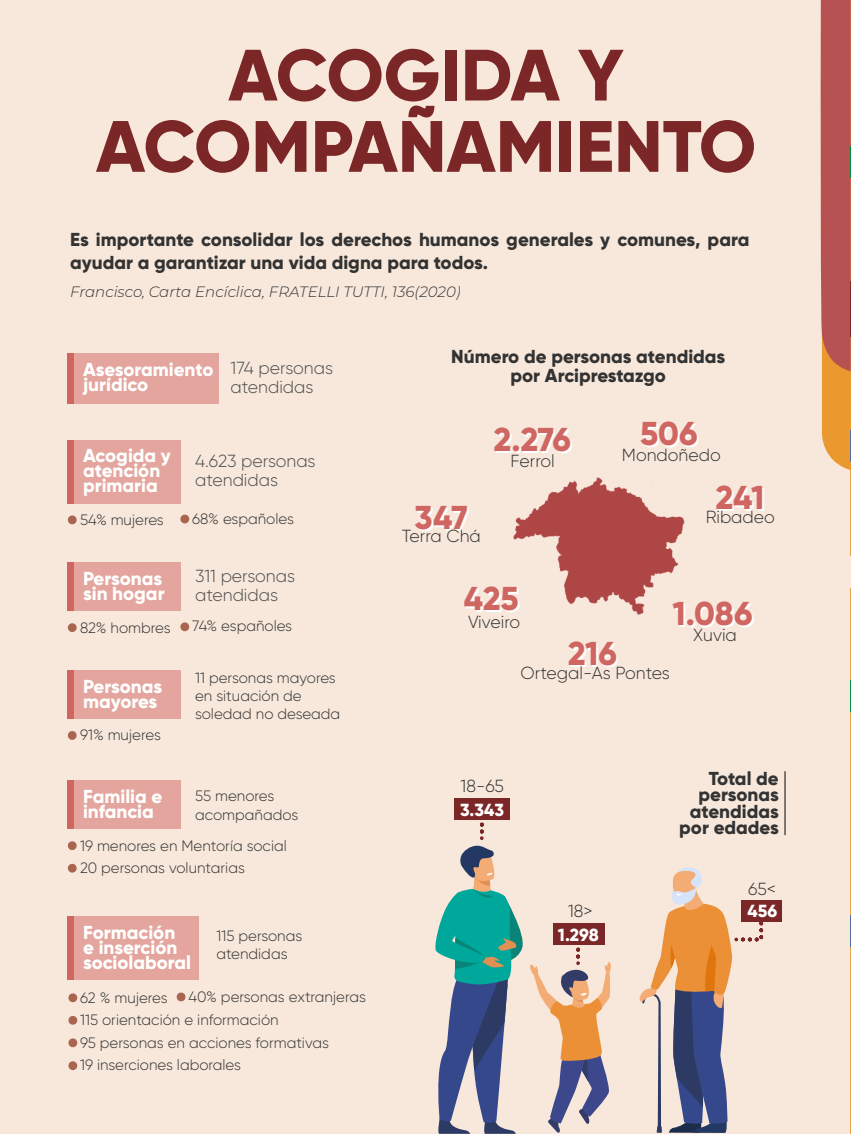
<style>
.page{position:relative;width:851px;height:1134px;background:#fff}
.page>*{position:absolute;margin:0;border:0;box-sizing:border-box;transform-origin:0 0}
.t1{font:800 72.5px/71.2px "Gilroy";color:#7c2727;text-align:center}
.t2{font:800 33px "Gilroy";letter-spacing:-.01em;color:#cf6662}
.t3{font:800 18.75px/16.2px "Gilroy";color:#333;text-align:center}
.t4{font:800 18.75px/15px "Gilroy";color:#fff}
.t5{font:300 17.5px "Gilroy";color:#333}
.t6{font:300 17.5px/18.8px "Gilroy";color:#4d4d4d}
.t7{font:800 17.5px "Gilroy";color:#fff}
.t8{font:300 15px/18px "Gilroy";color:#333}
.t9{font:italic 300 15px "Montserrat";color:#333}
</style>
<div class="page">
<div style="left:0;top:0;width:850px;height:1134px;background:#f8e8db"></div>
<hr style="left:850px;top:0;width:1px;height:1134px;background:#eaa34e">
<svg style="left:820px;top:0;width:30px;height:470px;background:#c66f59"></svg>
<hr style="left:850px;top:281px;width:1px;height:55px;background:#7c2727">
<hr style="left:850px;top:146px;width:1px;height:32px;background:#009045">
<hr style="left:850px;top:916px;width:1px;height:31px;background:#566ca8">
<hr style="left:850px;top:680px;width:1px;height:32px;background:#009045">
<div style="left:741px;top:900px;width:40px;height:21px;background:#7c2727"></div>
<div style="left:454px;top:799px;width:55px;height:21px;background:#7c2727"></div>
<div style="left:74px;top:354px;width:145px;height:50px;background:#e3a59d"></div>
<div style="left:68px;top:354px;width:6px;height:50px;background:#cf6662"></div>
<div style="left:74px;top:440px;width:106px;height:63px;background:#e3a59d"></div>
<div style="left:68px;top:440px;width:6px;height:63px;background:#cf6662"></div>
<svg style="left:67px;top:515px;width:10px;height:10px"></svg>
<div style="left:180px;top:515px;width:9px;height:8px;background:#aa6550;border-radius:50%"></div>
<div style="left:74px;top:562px;width:106px;height:49px;background:#e3a59d"></div>
<div style="left:68px;top:562px;width:6px;height:49px;background:#cf6662"></div>
<svg style="left:67px;top:623px;width:10px;height:9px"></svg>
<div style="left:180px;top:622px;width:9px;height:9px;background:#aa6550;border-radius:50%"></div>
<div style="left:74px;top:670px;width:106px;height:49px;background:#e3a59d"></div>
<div style="left:68px;top:670px;width:6px;height:49px;background:#cf6662"></div>
<svg style="left:67px;top:731px;width:10px;height:9px"></svg>
<svg style="left:68px;top:993px;width:10px;height:10px"></svg>
<svg style="left:176px;top:992px;width:10px;height:10px"></svg>
<div style="left:74px;top:916px;width:125px;height:64px;background:#e3a59d"></div>
<div style="left:68px;top:916px;width:6px;height:64px;background:#cf6662"></div>
<svg style="left:68px;top:1016px;width:10px;height:9px"></svg>
<div style="left:68px;top:1061px;width:9px;height:9px;background:#aa6550;border-radius:50%"></div>
<svg style="left:68px;top:1038px;width:10px;height:10px"></svg>
<hr style="left:784px;top:771px;width:1px;height:64px;background:#333">
<svg style="left:435px;top:822px;width:175px;height:312px"></svg>
<svg style="left:639px;top:867px;width:125px;height:266px"></svg>
<hr style="left:850px;top:430px;width:1px;height:32px;background:#566ca8">
<img style="left:513px;top:478px;width:172px;height:136px">
<div style="left:74px;top:780px;width:106px;height:49px;background:#e3a59d"></div>
<div style="left:68px;top:780px;width:6px;height:49px;background:#cf6662"></div>
<svg style="left:67px;top:841px;width:10px;height:10px"></svg>
<svg style="left:67px;top:863px;width:10px;height:10px"></svg>
<h1 class="t1" style="left:96px;top:39px;width:661px">ACOGIDA Y<br>ACOMPAÑAMIENTO</h1>
<p class="t3" style="left:70px;top:228px;width:680px;line-height:22.5px;text-align:left">Es importante consolidar los derechos humanos generales y comunes, para ayudar a garantizar una vida digna para todos.</p>
<p class="t9" style="left:70px;top:281px;width:392px">Francisco, Carta Encíclica, FRATELLI TUTTI, 136(2020)</p>
<p class="t4" style="left:83px;top:362px;width:132px">Asesoramiento jurídico</p>
<p class="t6" style="left:230px;top:358px;width:104px">174 personas atendidas</p>
<p class="t4" style="left:83px;top:448px;width:89px">Acogida y atención primaria</p>
<p class="t6" style="left:195px;top:451px;width:122px">4.623 personas atendidas</p>
<p class="t8" style="left:80px;top:510px;width:85px">54% mujeres</p>
<p class="t8" style="left:192px;top:509px;width:103px">68% españoles</p>
<p class="t4" style="left:83px;top:571px;width:83px">Personas sin hogar</p>
<p class="t6" style="left:195px;top:566px;width:101px">311 personas atendidas</p>
<p class="t8" style="left:80px;top:618px;width:92px">82% hombres</p>
<p class="t8" style="left:192px;top:617px;width:101px">74% españoles</p>
<p class="t4" style="left:83px;top:678px;width:80px">Personas mayores</p>
<p class="t8" style="left:80px;top:726px;width:82px">91% mujeres</p>
<p class="t8" style="left:195px;top:669px;width:147px">11 personas mayores en situación de soledad no deseada</p>
<p class="t4" style="left:83px;top:789px;width:81px">Familia e infancia</p>
<p class="t8" style="left:195px;top:786px;width:105px;line-height:18.8px">55 menores acompañados</p>
<p class="t8" style="left:80px;top:836px;width:208px">19 menores en Mentoría social</p>
<p class="t8" style="left:80px;top:859px;width:166px">20 personas voluntarias</p>
<p class="t4" style="left:83px;top:924px;width:109px">Formación<br>e inserción sociolaboral</p>
<p class="t8" style="left:216px;top:926px;width:87px;line-height:18.8px">115 personas atendidas</p>
<p class="t8" style="left:80px;top:988px;width:89px">62 % mujeres</p>
<p class="t8" style="left:188px;top:987px;width:179px">40% personas extranjeras</p>
<p class="t8" style="left:80px;top:1011px;width:200px">115 orientación e información</p>
<p class="t8" style="left:80px;top:1056px;width:162px">19 inserciones laborales</p>
<p class="t8" style="left:80px;top:1033px;width:250px">95 personas en acciones formativas</p>
<p class="t3" style="left:451px;top:347px;width:275px;line-height:18.8px">Número de personas atendidas por Arciprestazgo</p>
<h2 class="t2" style="left:494px;top:419px;width:79px">2.276</h2>
<p class="t5" style="left:510px;top:450px;width:46px">Ferrol</p>
<h2 class="t2" style="left:414px;top:496px;width:55px">347</h2>
<p class="t5" style="left:401px;top:525px;width:81px">Terra Chá</p>
<h2 class="t2" style="left:640px;top:413px;width:59px">506</h2>
<p class="t5" style="left:621px;top:444px;width:100px">Mondoñedo</p>
<h2 class="t2" style="left:715px;top:476px;width:50px">241</h2>
<p class="t5" style="left:705px;top:506px;width:71px">Ribadeo</p>
<h2 class="t2" style="left:463px;top:578px;width:56px">425</h2>
<h2 class="t2" style="left:672px;top:593px;width:82px">1.086</h2>
<p class="t5" style="left:468px;top:611px;width:54px">Viveiro</p>
<p class="t5" style="left:693px;top:624px;width:45px">Xuvia</p>
<h2 class="t2" style="left:568px;top:633px;width:50px">216</h2>
<p class="t5" style="left:520px;top:663px;width:151px">Ortegal-As Pontes</p>
<p class="t5" style="left:460px;top:776px;width:45px">18-65</p>
<p class="t7" style="left:460px;top:798px;width:45px">3.343</p>
<p class="t5" style="left:568px;top:901px;width:26px">18&gt;</p>
<p class="t7" style="left:558px;top:923px;width:42px">1.298</p>
<p class="t3" style="left:679px;top:770px;width:101px;text-align:right">Total de personas atendidas por edades</p>
<p class="t5" style="left:748px;top:878px;width:29px">65&lt;</p>
<p class="t7" style="left:747px;top:900px;width:31px">456</p>
</div>
